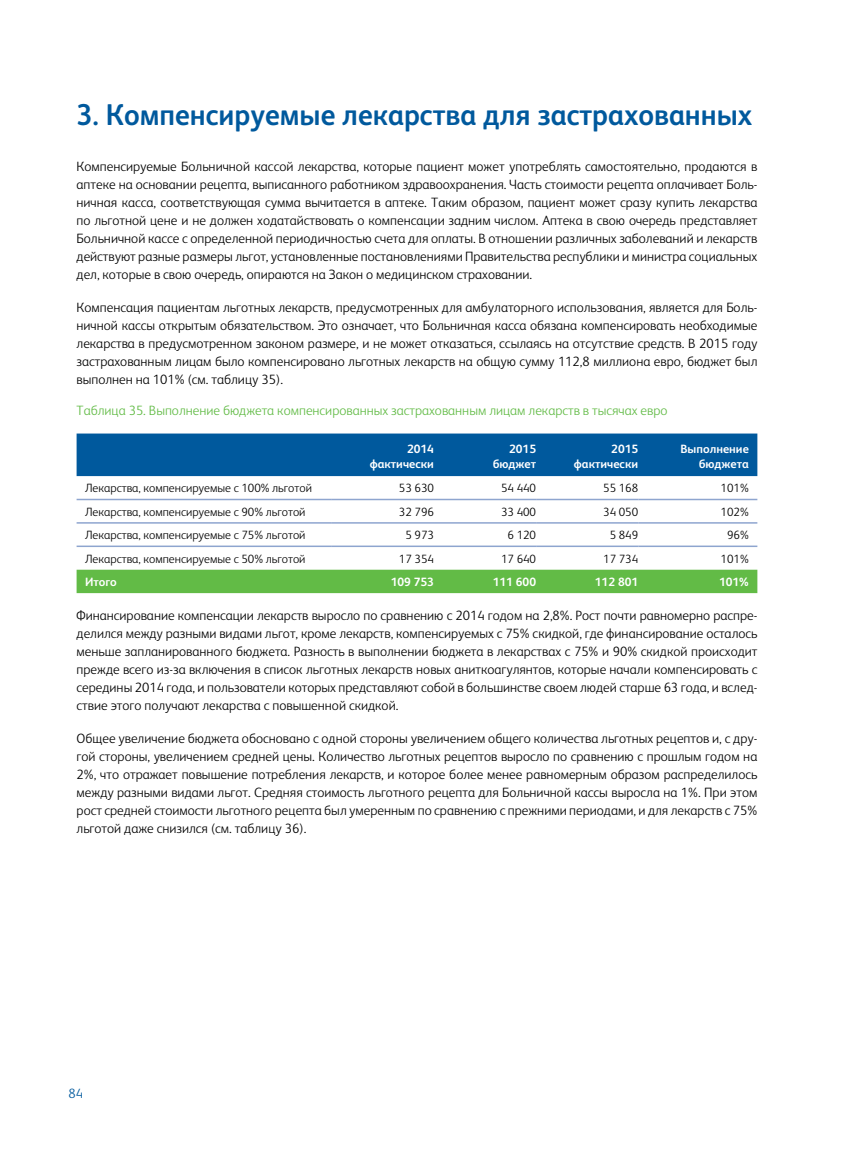
<style>
.page{position:relative;width:851px;height:1149px;background:#fff}
.page>*{position:absolute;margin:0;border:0;box-sizing:border-box;transform-origin:0 0}
.t1{font:700 30px "FS Albert Pro";color:#00599d;scale:.95 1}
.t2{font:300 13.5px/18px "FS Albert Pro";color:#000;text-align:justify}
.t3{font:300 13.5px "FS Albert Pro";color:#62bb46}
.t4{font:300 13.5px "FS Albert Pro";color:#00599d}
.t5{font:300 12px "FS Albert Pro";color:#000}
.t6{font:700 12px/14.4px "FS Albert Pro";color:#fff;text-align:right}
</style>
<div class="page">
<div style="left:77px;top:433px;width:680px;height:43px;background:#00599d"></div>
<div style="left:77px;top:569px;width:680px;height:24px;background:#62bb46"></div>
<hr style="left:77px;top:498px;width:255px;height:2px;background:#8ea5cf">
<hr style="left:332px;top:498px;width:102px;height:2px;background:#8ea5cf">
<hr style="left:434px;top:498px;width:102px;height:2px;background:#8ea5cf">
<hr style="left:536px;top:498px;width:102px;height:2px;background:#8ea5cf">
<hr style="left:638px;top:498px;width:119px;height:2px;background:#8ea5cf">
<hr style="left:77px;top:522px;width:255px;height:1px;background:#8ea5cf">
<hr style="left:332px;top:522px;width:102px;height:1px;background:#8ea5cf">
<hr style="left:434px;top:522px;width:102px;height:1px;background:#8ea5cf">
<hr style="left:536px;top:522px;width:102px;height:1px;background:#8ea5cf">
<hr style="left:638px;top:522px;width:119px;height:1px;background:#8ea5cf">
<hr style="left:77px;top:545px;width:255px;height:2px;background:#8ea5cf">
<hr style="left:332px;top:545px;width:102px;height:2px;background:#8ea5cf">
<hr style="left:434px;top:545px;width:102px;height:2px;background:#8ea5cf">
<hr style="left:536px;top:545px;width:102px;height:2px;background:#8ea5cf">
<hr style="left:638px;top:545px;width:119px;height:2px;background:#8ea5cf">
<h1 class="t1" style="left:77px;top:94px;width:712px">3. Компенсируемые лекарства для застрахованных</h1>
<p class="t2" style="left:77px;top:156px;width:682px">Компенсируемые Больничной кассой лекарства, которые пациент может употреблять самостоятельно, продаются в аптеке на основании рецепта, выписанного работником здравоохранения. Часть стоимости рецепта оплачивает Боль&shy;ничная касса, соответствующая сумма вычитается в аптеке. Таким образом, пациент может сразу купить лекарства по льготной цене и не должен ходатайствовать о компенсации задним числом. Аптека в свою очередь представляет Больничной кассе с определенной периодичностью счета для оплаты. В отношении различных заболеваний и лекарств действуют разные размеры льгот, установленные постановлениями Правительства республики и министра социальных дел, которые в свою очередь, опираются на Закон о медицинском страховании.</p>
<p class="t2" style="left:77px;top:297px;width:682px">Компенсация пациентам льготных лекарств, предусмотренных для амбулаторного использования, является для Боль&shy;ничной кассы открытым обязательством. Это означает, что Больничная касса обязана компенсировать необходимые лекарства в предусмотренном законом размере, и не может отказаться, ссылаясь на отсутствие средств. В 2015 году застрахованным лицам было компенсировано льготных лекарств на общую сумму 112,8 миллиона евро, бюджет был выполнен на 101% (см. таблицу 35).</p>
<p class="t3" style="left:77px;top:400px;width:592px">Таблица 35. Выполнение бюджета компенсированных застрахованным лицам лекарств в тысячах евро</p>
<p class="t6" style="left:369px;top:441px;width:66px">2014 фактически</p>
<p class="t6" style="left:492px;top:441px;width:45px">2015 бюджет</p>
<p class="t6" style="left:574px;top:441px;width:66px">2015 фактически</p>
<p class="t6" style="left:680px;top:441px;width:70px">Выполнение бюджета</p>
<p class="t5" style="left:85px;top:479px;width:228px">Лекарства, компенсируемые с 100% льготой</p>
<p class="t5" style="left:399px;top:479px;width:37px">53 630</p>
<p class="t5" style="left:501px;top:479px;width:37px">54 440</p>
<p class="t5" style="left:603px;top:479px;width:37px">55 168</p>
<p class="t5" style="left:720px;top:479px;width:30px">101%</p>
<p class="t5" style="left:85px;top:503px;width:222px">Лекарства, компенсируемые с 90% льготой</p>
<p class="t5" style="left:399px;top:503px;width:37px">32 796</p>
<p class="t5" style="left:501px;top:503px;width:37px">33 400</p>
<p class="t5" style="left:603px;top:503px;width:37px">34 050</p>
<p class="t5" style="left:720px;top:503px;width:30px">102%</p>
<p class="t5" style="left:85px;top:526px;width:222px">Лекарства, компенсируемые с 75% льготой</p>
<p class="t5" style="left:405px;top:526px;width:30px">5 973</p>
<p class="t5" style="left:507px;top:526px;width:30px">6 120</p>
<p class="t5" style="left:609px;top:526px;width:30px">5 849</p>
<p class="t5" style="left:727px;top:526px;width:23px">96%</p>
<p class="t5" style="left:85px;top:550px;width:222px">Лекарства, компенсируемые с 50% льготой</p>
<p class="t5" style="left:399px;top:550px;width:37px">17 354</p>
<p class="t5" style="left:501px;top:550px;width:37px">17 640</p>
<p class="t5" style="left:603px;top:550px;width:37px">17 734</p>
<p class="t5" style="left:720px;top:550px;width:30px">101%</p>
<p class="t6" style="left:85px;top:574px;width:33px">Итого</p>
<p class="t6" style="left:390px;top:574px;width:45px">109 753</p>
<p class="t6" style="left:492px;top:574px;width:45px">111 600</p>
<p class="t6" style="left:594px;top:574px;width:45px">112 801</p>
<p class="t6" style="left:719px;top:574px;width:31px">101%</p>
<p class="t2" style="left:77px;top:605px;width:682px">Финансирование компенсации лекарств выросло по сравнению с 2014 годом на 2,8%. Рост почти равномерно распре&shy;делился между разными видами льгот, кроме лекарств, компенсируемых с 75% скидкой, где финансирование осталось меньше запланированного бюджета. Разность в выполнении бюджета в лекарствах с 75% и 90% скидкой происходит прежде всего из-за включения в список льготных лекарств новых аниткоагулянтов, которые начали компенсировать с середины 2014 года, и пользователи которых представляют собой в большинстве своем людей старше 63 года, и вслед&shy;ствие этого получают лекарства с повышенной скидкой.</p>
<p class="t2" style="left:77px;top:728px;width:682px">Общее увеличение бюджета обосновано с одной стороны увеличением общего количества льготных рецептов и, с дру&shy;гой стороны, увеличением средней цены. Количество льготных рецептов выросло по сравнению с прошлым годом на 2%, что отражает повышение потребления лекарств, и которое более менее равномерным образом распределилось между разными видами льгот. Средняя стоимость льготного рецепта для Больничной кассы выросла на 1%. При этом рост средней стоимости льготного рецепта был умеренным по сравнению с прежними периодами, и для лекарств с 75% льготой даже снизился (см. таблицу 36).</p>
<p class="t4" style="left:68px;top:1083px;width:16px">84</p>
</div>
